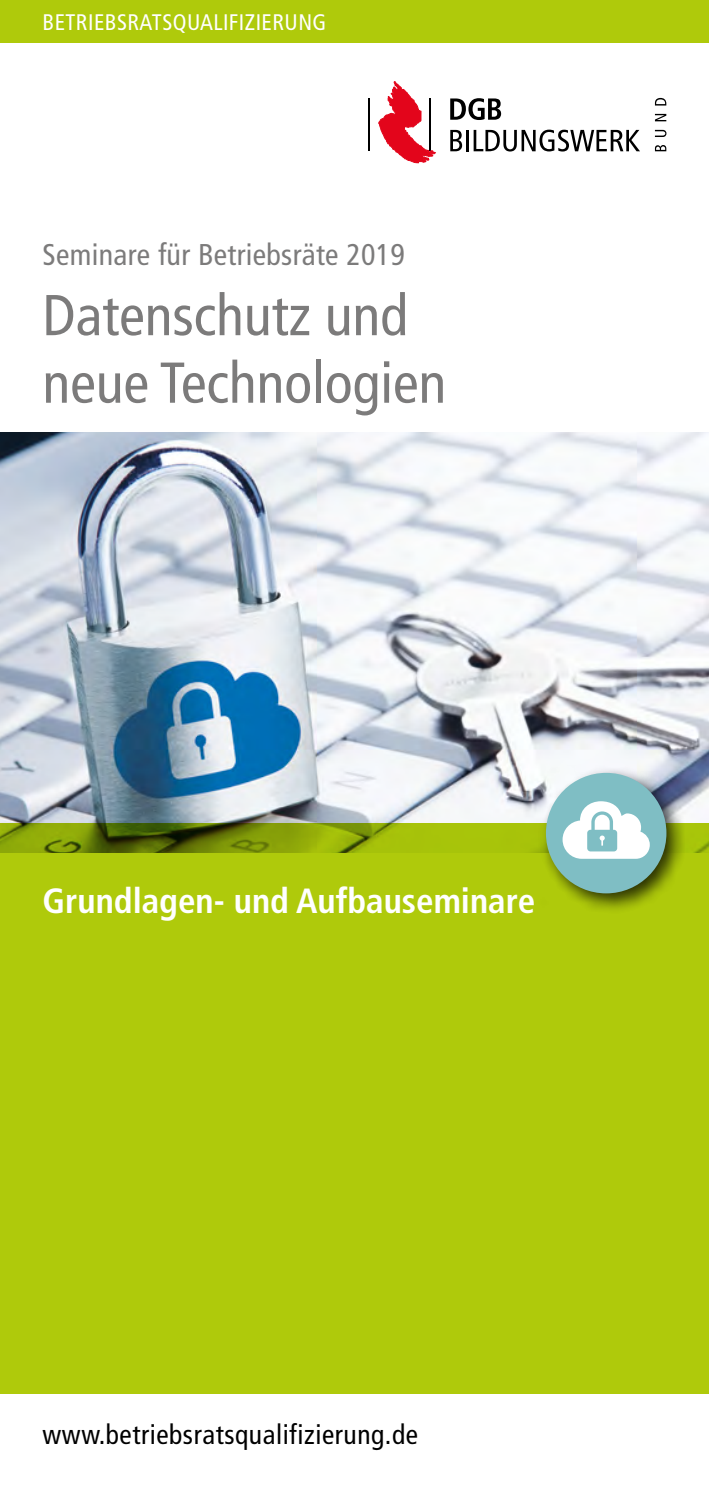
<style>
.page{position:relative;width:709px;height:1489px;background:#fff}
.page>*{position:absolute;margin:0;border:0;box-sizing:border-box;transform-origin:0 0}
.t1{font:condensed 57.5px "Frutiger";color:#7c7b7b}
.t2{font:700 condensed 35px "Frutiger";color:#fff}
.t3{font:condensed 30px "Frutiger";letter-spacing:.01em;color:#7c7b7b}
.t4{font:condensed 27.5px "Frutiger";letter-spacing:.02em;color:#000}
.t5{font:condensed 22.5px "Frutiger";letter-spacing:.02em;color:#fff}
</style>
<div class="page">
<img style="left:0;top:432px;width:709px;height:391px">
<div style="left:0;top:0;width:709px;height:43px;background:#afca0b"></div>
<svg style="left:450px;top:130px;width:12px;height:21px"></svg>
<hr style="left:466px;top:130px;width:3px;height:21px;background:#000">
<svg style="left:473px;top:130px;width:167px;height:21px"></svg>
<svg style="left:450px;top:98px;width:51px;height:22px"></svg>
<svg style="left:655px;top:145px;width:11px;height:6px"></svg>
<svg style="left:655px;top:130px;width:11px;height:7px"></svg>
<svg style="left:655px;top:114px;width:11px;height:7px"></svg>
<svg style="left:655px;top:98px;width:11px;height:7px"></svg>
<hr style="left:369px;top:98px;width:1px;height:53px;background:#000">
<svg style="left:378px;top:81px;width:57px;height:82px"></svg>
<div style="left:0;top:823px;width:709px;height:570px;background:#afca0b"></div>
<div style="left:538px;top:765px;width:149px;height:149px;background:#000;opacity:.75"></div>
<div style="left:546px;top:772px;width:120px;height:121px;background:#7fbec4;border-radius:50%"></div>
<svg style="left:562px;top:801px;width:88px;height:57px"></svg>
<p class="t5" style="left:43px;top:9px;width:285px">BETRIEBSRATSQUALIFIZIERUNG</p>
<p class="t3" style="left:43px;top:237px;width:364px">Seminare für Betriebsräte 2019</p>
<p class="t1" style="left:43px;top:282px;width:367px">Datenschutz und</p>
<p class="t1" style="left:43px;top:349px;width:405px">neue Technologien</p>
<p class="t2" style="left:43px;top:879px;width:494px">Grundlagen- und Aufbauseminare</p>
<p class="t4" style="left:43px;top:1418px;width:377px">www.betriebsratsqualifizierung.de</p>
</div>
